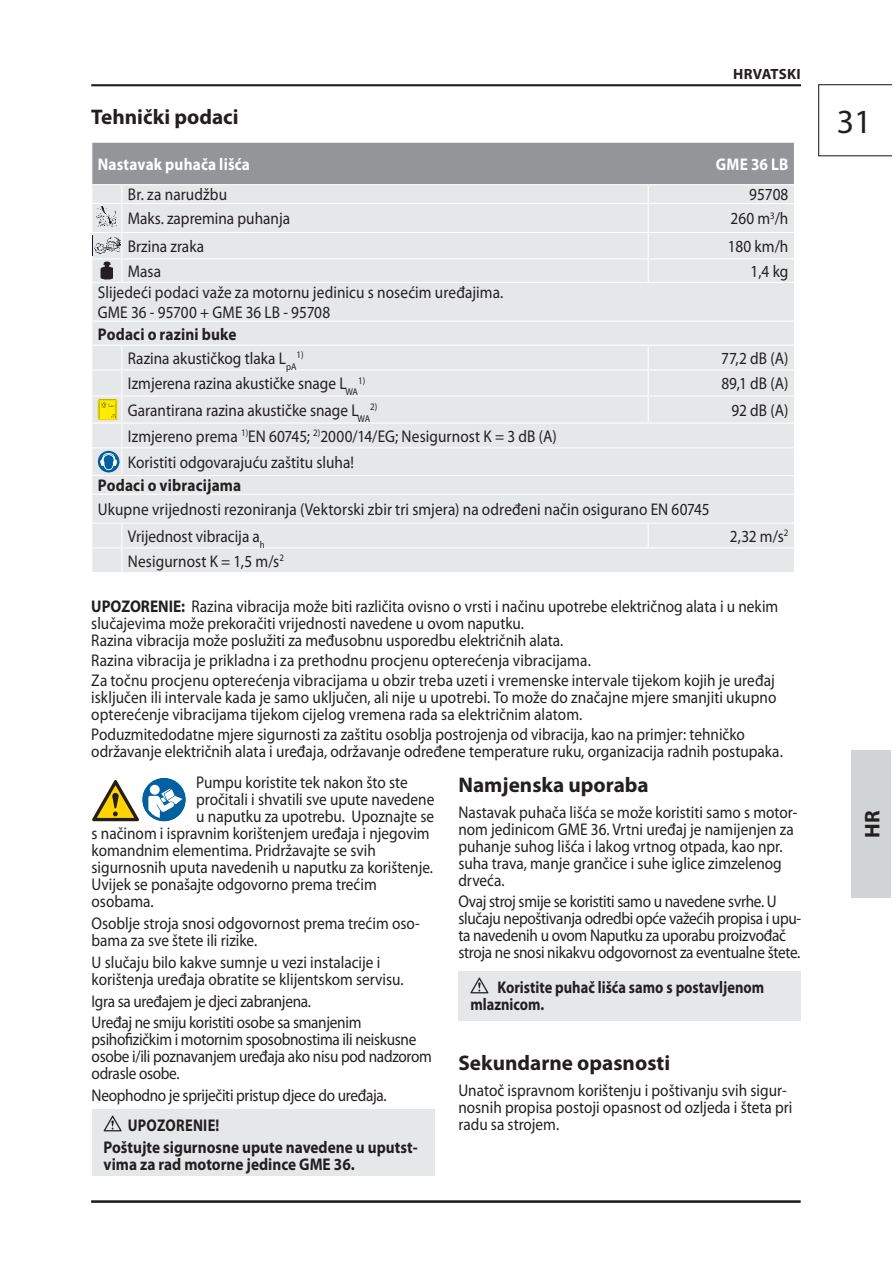
<style>
.page{position:relative;width:893px;height:1263px;background:#fff}
.page>*{position:absolute;margin:0;border:0;box-sizing:border-box;transform-origin:0 0}
.t1{font:33.9px "Myriad Pro";color:#231f20}
.t2{font:700 21.15px "Myriad Pro";color:#231f20}
.t3{font:16.95px/17px "Myriad Pro";color:#231f20;scale:.9 1}
.t4{font:16.95px/17px "Myriad Pro";letter-spacing:-.02em;color:#231f20;scale:.9 1}
.t5{font:700 16.95px/21.8px "Myriad Pro";color:#231f20;scale:.85 1}
.t6{font:700 16.95px "Myriad Pro";color:#231f20;scale:.9 1}
.t7{font:700 16.95px "Myriad Pro";letter-spacing:.01em;color:#fff;scale:.9 1}
.t8{font:700 14.85px "Myriad Pro";letter-spacing:.015em;color:#231f20}
.t9{font:9.9px "Myriad Pro";color:#231f20;scale:.9 1}
.s1{font-weight:700}
</style>
<div class="page">
<hr style="left:91px;top:1201px;width:709px;height:2px;background:#231f20">
<hr style="left:91px;top:84px;width:710px;height:2px;background:#231f20">
<svg style="left:818px;top:84px;width:73px;height:72px"></svg>
<div style="left:851px;top:751px;width:40px;height:147px;background:#d1d3d4"></div>
<div style="left:142px;top:778px;width:44px;height:44px;background:#0060a2;border-radius:50%"></div>
<div style="left:150px;top:785px;width:10px;height:10px;background:#fff;border-radius:50%"></div>
<svg style="left:148px;top:789px;width:34px;height:29px"></svg>
<svg style="left:92px;top:780px;width:47px;height:41px"></svg>
<div style="left:92px;top:1109px;width:342px;height:67px;background:#e6e7e8"></div>
<svg style="left:103px;top:1115px;width:19px;height:16px"></svg>
<div style="left:92px;top:283px;width:702px;height:289px;background:#e6e7e8"></div>
<hr style="left:91px;top:321px;width:31px;height:1px;background:#fff">
<hr style="left:122px;top:321px;width:673px;height:1px;background:#fff">
<hr style="left:91px;top:345px;width:31px;height:1px;background:#fff">
<hr style="left:122px;top:345px;width:526px;height:1px;background:#fff">
<hr style="left:648px;top:345px;width:147px;height:1px;background:#fff">
<hr style="left:91px;top:369px;width:31px;height:1px;background:#fff">
<hr style="left:122px;top:369px;width:526px;height:1px;background:#fff">
<hr style="left:648px;top:369px;width:147px;height:1px;background:#fff">
<hr style="left:91px;top:395px;width:31px;height:2px;background:#fff">
<hr style="left:122px;top:395px;width:526px;height:2px;background:#fff">
<hr style="left:648px;top:395px;width:147px;height:2px;background:#fff">
<svg style="left:648px;top:346px;width:1px;height:77px"></svg>
<hr style="left:91px;top:423px;width:31px;height:1px;background:#fff">
<hr style="left:122px;top:423px;width:526px;height:1px;background:#fff">
<hr style="left:648px;top:423px;width:147px;height:1px;background:#fff">
<hr style="left:91px;top:447px;width:31px;height:1px;background:#fff">
<hr style="left:122px;top:447px;width:526px;height:1px;background:#fff">
<hr style="left:648px;top:447px;width:147px;height:1px;background:#fff">
<hr style="left:91px;top:475px;width:31px;height:1px;background:#fff">
<hr style="left:122px;top:475px;width:673px;height:1px;background:#fff">
<hr style="left:91px;top:494px;width:31px;height:1px;background:#fff">
<hr style="left:122px;top:494px;width:673px;height:1px;background:#fff">
<hr style="left:91px;top:523px;width:31px;height:1px;background:#fff">
<hr style="left:122px;top:523px;width:526px;height:1px;background:#fff">
<hr style="left:648px;top:523px;width:147px;height:1px;background:#fff">
<svg style="left:648px;top:524px;width:1px;height:23px"></svg>
<hr style="left:91px;top:547px;width:31px;height:1px;background:#fff">
<hr style="left:122px;top:547px;width:526px;height:1px;background:#fff">
<svg style="left:121px;top:524px;width:1px;height:48px"></svg>
<hr style="left:648px;top:547px;width:147px;height:1px;background:#fff">
<svg style="left:92px;top:142px;width:702px;height:140px;background:#cecfd0"></svg>
<img style="left:95px;top:235px;width:26px;height:19px">
<img style="left:101px;top:262px;width:12px;height:17px">
<svg style="left:98px;top:346px;width:24px;height:129px;background:#d4dbc5"></svg>
<div style="left:458px;top:971px;width:343px;height:50px;background:#e6e7e8"></div>
<svg style="left:470px;top:977px;width:18px;height:16px"></svg>
<p class="t8" style="left:733px;top:68px;width:69px">HRVATSKI</p>
<p class="t2" style="left:91px;top:109px;width:149px">Tehnički podaci</p>
<p class="t7" style="left:98px;top:158px;width:171px">Nastavak puhača lišća</p>
<p class="t7" style="left:716px;top:158px;width:82px">GME 36 LB</p>
<p class="t3" style="left:128px;top:187px;width:112px">Br. za narudžbu</p>
<p class="t3" style="left:749px;top:187px;width:45px">95708</p>
<p class="t3" style="left:128px;top:211px;width:182px">Maks. zapremina puhanja</p>
<p class="t3" style="left:731px;top:211px;width:66px">260 m<sup>3</sup>/h</p>
<p class="t3" style="left:128px;top:239px;width:86px">Brzina zraka</p>
<p class="t3" style="left:728px;top:239px;width:69px">180 km/h</p>
<p class="t3" style="left:128px;top:264px;width:38px">Masa</p>
<p class="t3" style="left:751px;top:264px;width:43px">1,4 kg</p>
<p class="t3" style="left:98px;top:284px;width:452px;line-height:20px">Slijedeći podaci važe za motornu jedinicu s nosećim uređajima.<br>GME 36 - 95700 + GME 36 LB - 95708</p>
<p class="t3" style="left:128px;top:323px;width:189px;line-height:24.5px;text-indent:-30px"><span class="s1">Podaci o razini buke<br></span>Razina akustičkog tlaka L<sub>pA</sub></p>
<p class="t9" style="left:296px;top:351px;width:9px">1)</p>
<p class="t3" style="left:721px;top:351px;width:76px">77,2 dB (A)</p>
<p class="t3" style="left:128px;top:376px;width:257px">Izmjerena razina akustičke snage L<sub>WA</sub></p>
<p class="t9" style="left:358px;top:377px;width:9px">1)</p>
<p class="t3" style="left:721px;top:376px;width:76px">89,1 dB (A)</p>
<p class="t3" style="left:128px;top:403px;width:271px">Garantirana razina akustičke snage L<sub>WA</sub></p>
<p class="t9" style="left:370px;top:403px;width:9px">2)</p>
<p class="t3" style="left:731px;top:403px;width:65px">92 dB (A)</p>
<p class="t3" style="left:128px;top:424px;width:478px;line-height:26.2px">Izmjereno prema <sup>1)</sup>EN 60745; <sup>2)</sup>2000/14/EG; Nesigurnost K = 3 dB (A)<br>Koristiti odgovarajuću zaštitu sluha!</p>
<p class="t6" style="left:98px;top:479px;width:161px">Podaci o vibracijama</p>
<p class="t3" style="left:128px;top:497px;width:648px;line-height:26.8px;text-indent:-30px">Ukupne vrijednosti rezoniranja (Vektorski zbir tri smjera) na određeni način osigurano EN 60745<br>Vrijednost vibracija a<sub>h</sub></p>
<p class="t3" style="left:730px;top:529px;width:67px">2,32 m/s<sup>2</sup></p>
<p class="t3" style="left:128px;top:554px;width:175px">Nesigurnost K = 1,5 m/s<sup>2</sup></p>
<p class="t3" style="left:91px;top:599px;width:765px"><span class="s1">UPOZORENIE:</span> Razina vibracija može biti različita ovisno o vrsti i načinu upotrebe električnog alata i u nekim slučajevima može prekoračiti vrijednosti navedene u ovom naputku.<br>Razina vibracija može poslužiti za međusobnu usporedbu električnih alata.</p>
<p class="t3" style="left:91px;top:651px;width:761px;line-height:20px">Razina vibracija je prikladna i za prethodnu procjenu opterećenja vibracijama.<br>Za točnu procjenu opterećenja vibracijama u obzir treba uzeti i vremenske intervale tijekom kojih je uređaj</p>
<p class="t3" style="left:91px;top:690px;width:763px">isključen ili intervale kada je samo uključen, ali nije u upotrebi. To može do značajne mjere smanjiti ukupno opterećenje vibracijama tijekom cijelog vremena rada sa električnim alatom.</p>
<p class="t3" style="left:91px;top:726px;width:770px">Poduzmitedodatne mjere sigurnosti za zaštitu osoblja postrojenja od vibracija, kao na primjer: tehničko održavanje električnih alata i uređaja, održavanje određene temperature ruku, organizacija radnih postupaka.</p>
<p class="t2" style="left:458px;top:776px;width:192px">Namjenska uporaba</p>
<p class="t3" style="left:458px;top:805px;width:378px">Nastavak puhača lišća se može koristiti samo s motor&shy;nom jedinicom GME 36. Vrtni uređaj je namijenjen za puhanje suhog lišća i lakog vrtnog otpada, kao npr. suha trava, manje grančice i suhe iglice zimzelenog drveća.</p>
<p class="t4" style="left:458px;top:894px;width:382px">Ovaj stroj smije se koristiti samo u navedene svrhe. U slučaju nepoštivanja odredbi opće važećih propisa i upu&shy;ta navedenih u ovom Naputku za uporabu proizvođač stroja ne snosi nikakvu odgovornost za eventualne štete.</p>
<p class="t5" style="left:470px;top:980px;width:347px;line-height:17px;text-indent:27px">Koristite puhač lišća samo s postavljenom mlaznicom.</p>
<p class="t3" style="left:196px;top:775px;width:236px">Pumpu koristite tek nakon što ste</p>
<p class="t3" style="left:196px;top:792px;width:266px">pročitali i shvatili sve upute navedene</p>
<p class="t3" style="left:196px;top:809px;width:266px">u naputku za upotrebu. Upoznajte se</p>
<p class="t3" style="left:92px;top:826px;width:377px">s načinom i ispravnim korištenjem uređaja i njegovim</p>
<p class="t3" style="left:92px;top:843px;width:317px">komandnim elementima. Pridržavajte se svih</p>
<p class="t3" style="left:92px;top:860px;width:381px">sigurnosnih uputa navedenih u naputku za korištenje.</p>
<p class="t3" style="left:92px;top:877px;width:318px">Uvijek se ponašajte odgovorno prema trećim</p>
<p class="t3" style="left:92px;top:894px;width:71px">osobama.</p>
<p class="t3" style="left:92px;top:916px;width:366px">Osoblje stroja snosi odgovornost prema trećim oso&shy;bama za sve štete ili rizike.</p>
<p class="t3" style="left:92px;top:955px;width:348px">U slučaju bilo kakve sumnje u vezi instalacije i korištenja uređaja obratite se klijentskom servisu.</p>
<p class="t4" style="left:92px;top:991px;width:301px;line-height:21.8px">Igra sa uređajem je djeci zabranjena.<br>Uređaj ne smiju koristiti osobe sa smanjenim</p>
<p class="t4" style="left:92px;top:1032px;width:380px">psihofizičkim i motornim sposobnostima ili neiskusne osobe i/ili poznavanjem uređaja ako nisu pod nadzorom odrasle osobe.</p>
<p class="t4" style="left:92px;top:1088px;width:329px">Neophodno je spriječiti pristup djece do uređaja.</p>
<p class="t5" style="left:104px;top:1116px;width:371px;text-indent:24px">UPOZORENIE!<br>Poštujte sigurnosne upute navedene u uputst-</p>
<p class="t6" style="left:104px;top:1158px;width:281px">vima za rad motorne jedince GME 36.</p>
<p class="t2" style="left:458px;top:1055px;width:213px">Sekundarne opasnosti</p>
<p class="t3" style="left:458px;top:1083px;width:372px">Unatoč ispravnom korištenju i poštivanju svih sigur&shy;nosnih propisa postoji opasnost od ozljeda i šteta pri radu sa strojem.</p>
<h1 class="t1" style="left:837px;top:109px;width:36px">31</h1>
<p class="t2" style="left:864px;top:838px;width:29px;rotate:-90deg">HR</p>
<p class="t2" style="left:864px;top:832px;width:16px;rotate:-90deg">D</p>
</div>
